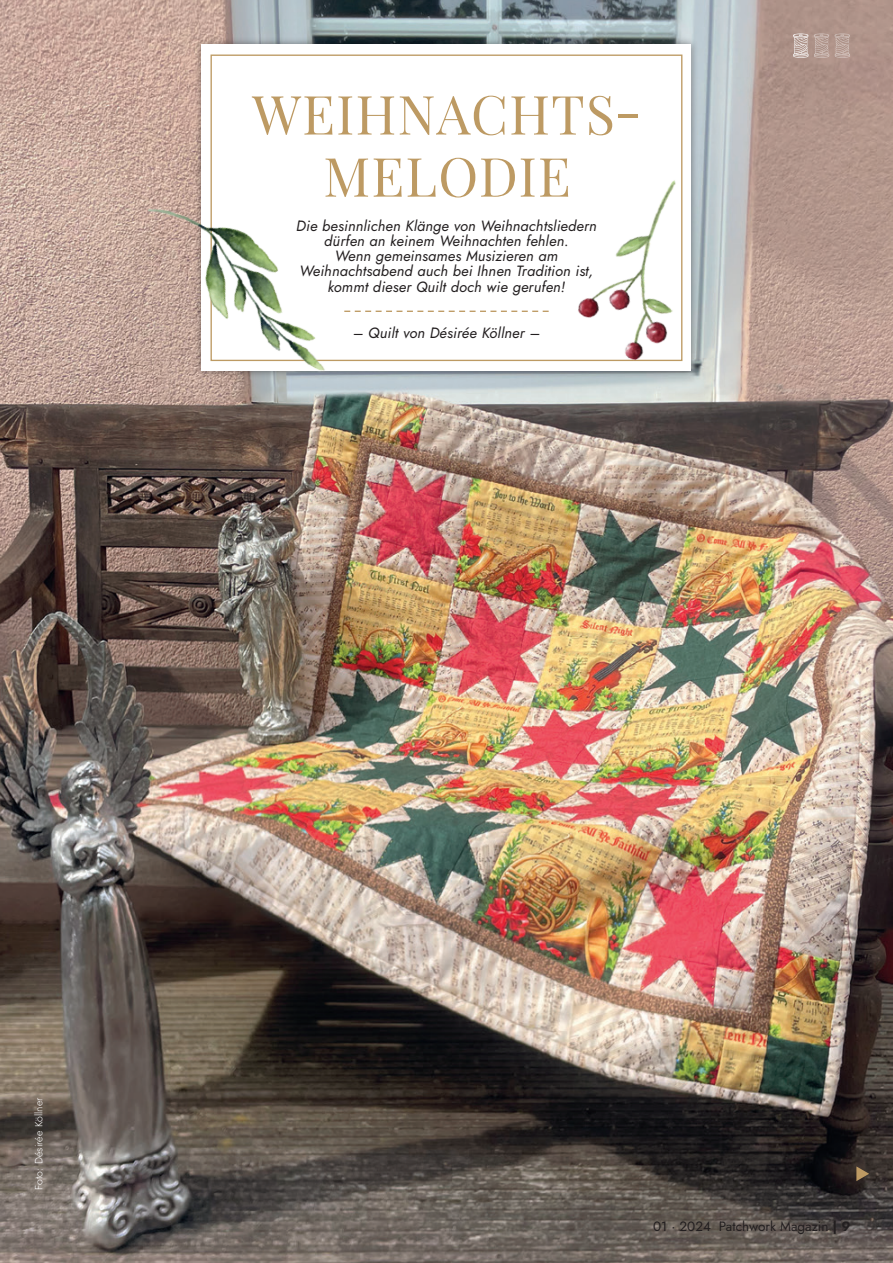
<style>
.page{position:relative;width:893px;height:1263px;background:#fff}
.page>*{position:absolute;margin:0;border:0;box-sizing:border-box;transform-origin:0 0}
.t1{font:54px/62.1px "Playfair Display";letter-spacing:.02em;color:#bd9a63;text-align:center}
.t2{font:italic 14.85px/15.3px "Jost";letter-spacing:.01em;color:#231f20;text-align:center}
.t3{font:13.5px "Jost";color:#231f20}
.t4{font:300 10.5px "Jost";letter-spacing:.01em;color:#fff}
.s1{font-weight:700}
</style>
<div class="page">
<img style="left:0;top:0;width:893px;height:1263px">
<div style="left:194px;top:37px;width:504px;height:342px;background:#231f20;opacity:.5"></div>
<div style="left:202px;top:45px;width:489px;height:326px;background:#fff"></div>
<svg style="left:350px;top:311px;width:184px;height:1px"></svg>
<svg style="left:856px;top:1166px;width:13px;height:15px"></svg>
<svg style="left:793px;top:33px;width:57px;height:25px"></svg>
<img style="left:534px;top:159px;width:158px;height:214px">
<img style="left:111px;top:167px;width:239px;height:249px">
<h1 class="t1" style="left:252px;top:79px;width:391px">WEIHNACHTS-<br>MELODIE</h1>
<p class="t2" style="left:296px;top:218px;width:302px">Die besinnlichen Klänge von Weihnachtsliedern dürfen an keinem Weihnachten fehlen.<br>Wenn gemeinsames Musizieren am Weihnachtsabend auch bei Ihnen Tradition ist, kommt dieser Quilt doch wie gerufen!</p>
<p class="t2" style="left:353px;top:325px;width:189px">– Quilt von Désirée Köllner –</p>
<p class="t4" style="left:32px;top:1190px;width:94px;rotate:-90deg">Foto: Désirée Köllner</p>
<p class="t3" style="left:653px;top:1217px;width:199px">01 · 2024 Patchwork Magazin <span class="s1">| 9</span></p>
</div>
